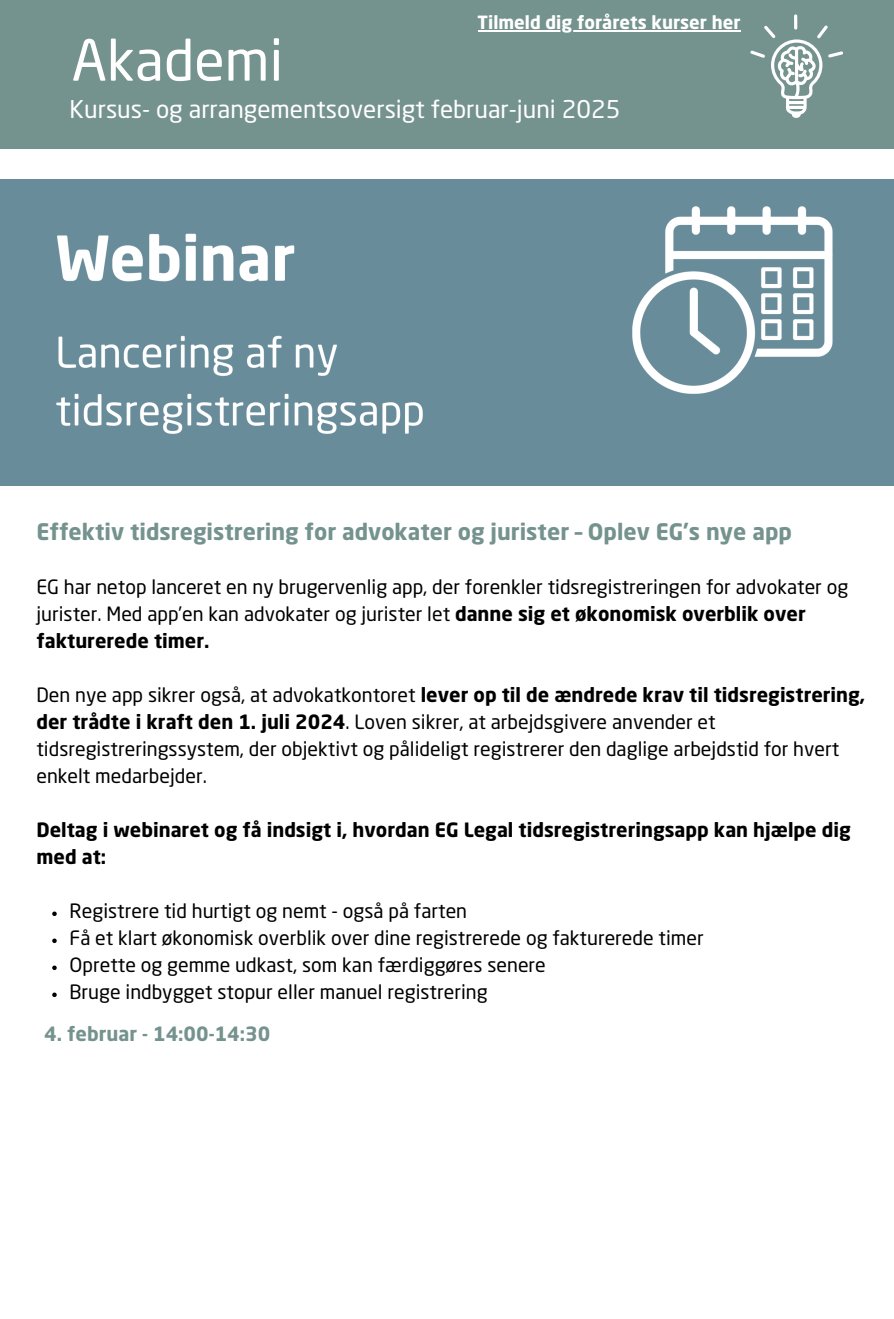
<style>
.page{position:relative;width:894px;height:1319px;background:#fff}
.page>*{position:absolute;margin:0;border:0;box-sizing:border-box;transform-origin:0 0}
.t1{font:55.95px "Neo Sans Std";color:#fff}
.t2{font:24.15px "Neo Sans Std";color:#fff}
.t3{font:700 22.5px "Neo Sans Std";color:#75938e}
.t4{font:19.5px/27px "Neo Sans Std";color:#000}
.t5{font:700 19.5px/27px "Neo Sans Std";color:#000}
.t6{font:700 19.5px "Neo Sans Std";color:#75938e}
.t7{font:700 18px "Neo Sans Std";color:#fff}
.s1{font-weight:700}
</style>
<div class="page">
<div style="left:0;top:0;width:893px;height:148px;background:#75938e"></div>
<svg style="left:750px;top:14px;width:93px;height:104px"></svg>
<img style="left:0;top:179px;width:893px;height:306px">
<svg style="left:52px;top:911px;width:5px;height:5px"></svg>
<svg style="left:52px;top:938px;width:5px;height:5px"></svg>
<svg style="left:52px;top:965px;width:5px;height:5px"></svg>
<svg style="left:52px;top:992px;width:5px;height:5px"></svg>
<hr style="left:477px;top:30px;width:263px;height:1px;background:#fff">
<p class="t7" style="left:477px;top:15px;width:264px">Tilmeld dig forårets kurser her</p>
<h4 class="t1" style="left:72px;top:38px;width:213px">Akademi</h4>
<p class="t2" style="left:69px;top:99px;width:552px">Kursus- og arrangementsoversigt februar-juni 2025</p>
<h1 class="t3" style="left:36px;top:523px;width:756px">Effektiv tidsregistrering for advokater og jurister – Oplev EG’s nye app</h1>
<h3 class="t4" style="left:36px;top:575px;width:813px">EG har netop lanceret en ny brugervenlig app, der forenkler tidsregistreringen for advokater og jurister. Med app’en kan advokater og jurister let <span class="s1">danne sig et økonomisk overblik over fakturerede timer.</span></h3>
<p class="t4" style="left:36px;top:683px;width:830px">Den nye app sikrer også, at advokatkontoret <span class="s1">lever op til de ændrede krav til tidsregistrering, der trådte i kraft den 1. juli 2024</span>. Loven sikrer, at arbejdsgivere anvender et tidsregistreringssystem, der objektivt og pålideligt registrerer den daglige arbejdstid for hvert enkelt medarbejder.</p>
<h2 class="t5" style="left:36px;top:818px;width:815px">Deltag i webinaret og få indsigt i, hvordan EG Legal tidsregistreringsapp kan hjælpe dig med at:</h2>
<p class="t4" style="left:70px;top:899px;width:399px">Registrere tid hurtigt og nemt - også på farten</p>
<p class="t4" style="left:70px;top:926px;width:635px">Få et klart økonomisk overblik over dine registrerede og fakturerede timer</p>
<h4 class="t4" style="left:70px;top:953px;width:477px">Oprette og gemme udkast, som kan færdiggøres senere</h4>
<p class="t4" style="left:70px;top:980px;width:419px">Bruge indbygget stopur eller manuel registrering</p>
<p class="t6" style="left:44px;top:1026px;width:227px">4. februar - 14:00-14:30</p>
</div>
